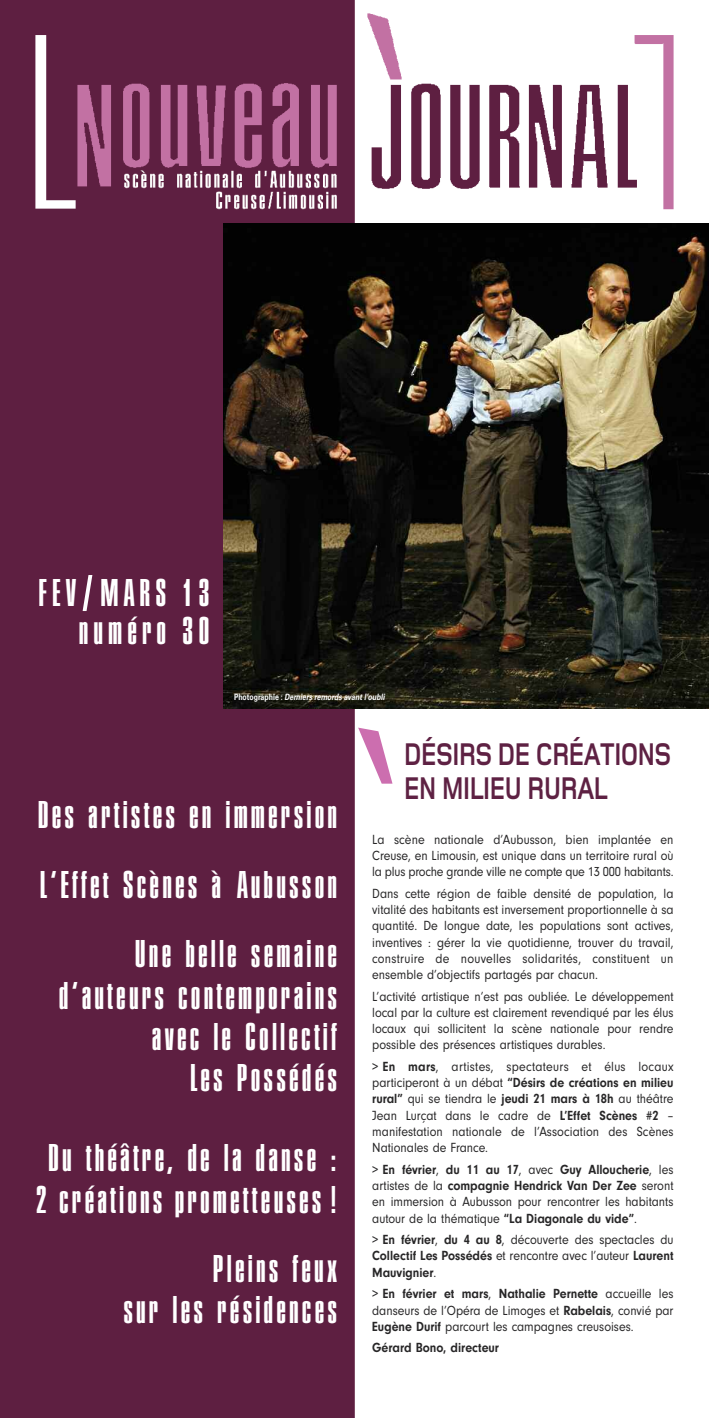
<style>
.page{position:relative;width:709px;height:1418px;background:#fff}
.page>*{position:absolute;margin:0;border:0;box-sizing:border-box;transform-origin:0 0}
.t1{font:500 37.5px/41.2px "Plakette";letter-spacing:.1em;color:#fff;text-align:right}
.t2{font:500 37.5px/37.5px "Plakette";letter-spacing:.15em;color:#fff;text-align:right}
.t3{font:700 32.5px/33.8px "Foundry Monoline";letter-spacing:-.02em;color:#5e2143;scale:.8 1}
.t4{font:13.75px/16.2px "Neuzeit Gro";color:#272627;text-align:justify;scale:.9 1}
.t5{font:700 13.75px "Neuzeit Gro";color:#272627;scale:.9 1}
.t6{font:italic 700 8.75px "Univers";color:#fff;scale:.8 1}
.s1{font-size:50px}
.s2{font-style:normal}
.s3{font-weight:700}
</style>
<div class="page">
<img style="left:0;top:0;width:674px;height:1417px">
<img style="left:223px;top:223px;width:486px;height:486px">
<svg style="left:358px;top:727px;width:34px;height:56px"></svg>
<h1 class="t2" style="left:39px;top:576px;width:172px">FEV<span class="s1">/</span>MARS 13 numéro 30</h1>
<p class="t6" style="left:234px;top:694px;width:190px"><span class="s2">Photographie :</span> Derniers remords avant l’oubli</p>
<h1 class="t1" style="left:38px;top:781px;width:300px;line-height:69.6px">Des artistes en immersion<br>L’Effet Scènes à Aubusson<br>Une belle semaine</h1>
<h1 class="t1" style="left:59px;top:976px;width:279px">d’auteurs contemporains avec le Collectif<br>Les Possédés</h1>
<h1 class="t1" style="left:36px;top:1139px;width:302px;text-align:center">Du théâtre, de la danse :<br>2 créations prometteuses!</h1>
<h1 class="t1" style="left:124px;top:1250px;width:214px">Pleins feux<br>sur les résidences</h1>
<h2 class="t3" style="left:404px;top:740px;width:336px">DÉSIRS DE CRÉATIONS<br>EN MILIEU RURAL</h2>
<p class="t4" style="left:372px;top:830px;width:336px">La scène nationale d’Aubusson, bien implantée en Creuse, en Limousin, est unique dans un territoire rural où la plus proche grande ville ne compte que 13 000 habitants.</p>
<p class="t4" style="left:372px;top:884px;width:336px">Dans cette région de faible densité de population, la vitalité des habitants est inversement proportionnelle à sa quantité. De longue date, les populations sont actives, inventives : gérer la vie quotidienne, trouver du travail, construire de nouvelles solidarités, constituent un ensemble d’objectifs partagés par chacun.</p>
<p class="t4" style="left:372px;top:987px;width:336px">L’activité artistique n’est pas oubliée. Le développement local par la culture est clairement revendiqué par les élus locaux qui sollicitent la scène nationale pour rendre possible des présences artistiques durables.</p>
<p class="t4" style="left:372px;top:1058px;width:336px">&gt; <span class="s3">En mars</span>, artistes, spectateurs et élus locaux participeront à un débat <span class="s3">“Désirs de créations en milieu rural”</span> qui se tiendra le <span class="s3">jeudi 21 mars à 18h</span> au théâtre Jean Lurçat dans le cadre de <span class="s3">L’Effet Scènes #2</span> – manifestation nationale de l’Association des Scènes Nationales de France.</p>
<p class="t4" style="left:372px;top:1160px;width:336px">&gt; <span class="s3">En février</span>, <span class="s3">du 11 au 17</span>, avec <span class="s3">Guy Alloucherie</span>, les artistes de la <span class="s3">compagnie Hendrick Van Der Zee</span> seront en immersion à Aubusson pour rencontrer les habitants autour de la thématique <span class="s3">“La Diagonale du vide”</span>.</p>
<p class="t4" style="left:372px;top:1231px;width:336px">&gt; <span class="s3">En février</span>, <span class="s3">du 4 au 8</span>, découverte des spectacles du <span class="s3">Collectif Les Possédés</span> et rencontre avec l’auteur <span class="s3">Laurent Mauvignier</span>.</p>
<p class="t4" style="left:372px;top:1285px;width:336px">&gt; <span class="s3">En février et mars</span>, <span class="s3">Nathalie Pernette</span> accueille les danseurs de l’Opéra de Limoges et <span class="s3">Rabelais</span>, convié par <span class="s3">Eugène Durif</span> parcourt les campagnes creusoises.</p>
<p class="t5" style="left:372px;top:1339px;width:142px">Gérard Bono, directeur</p>
</div>
